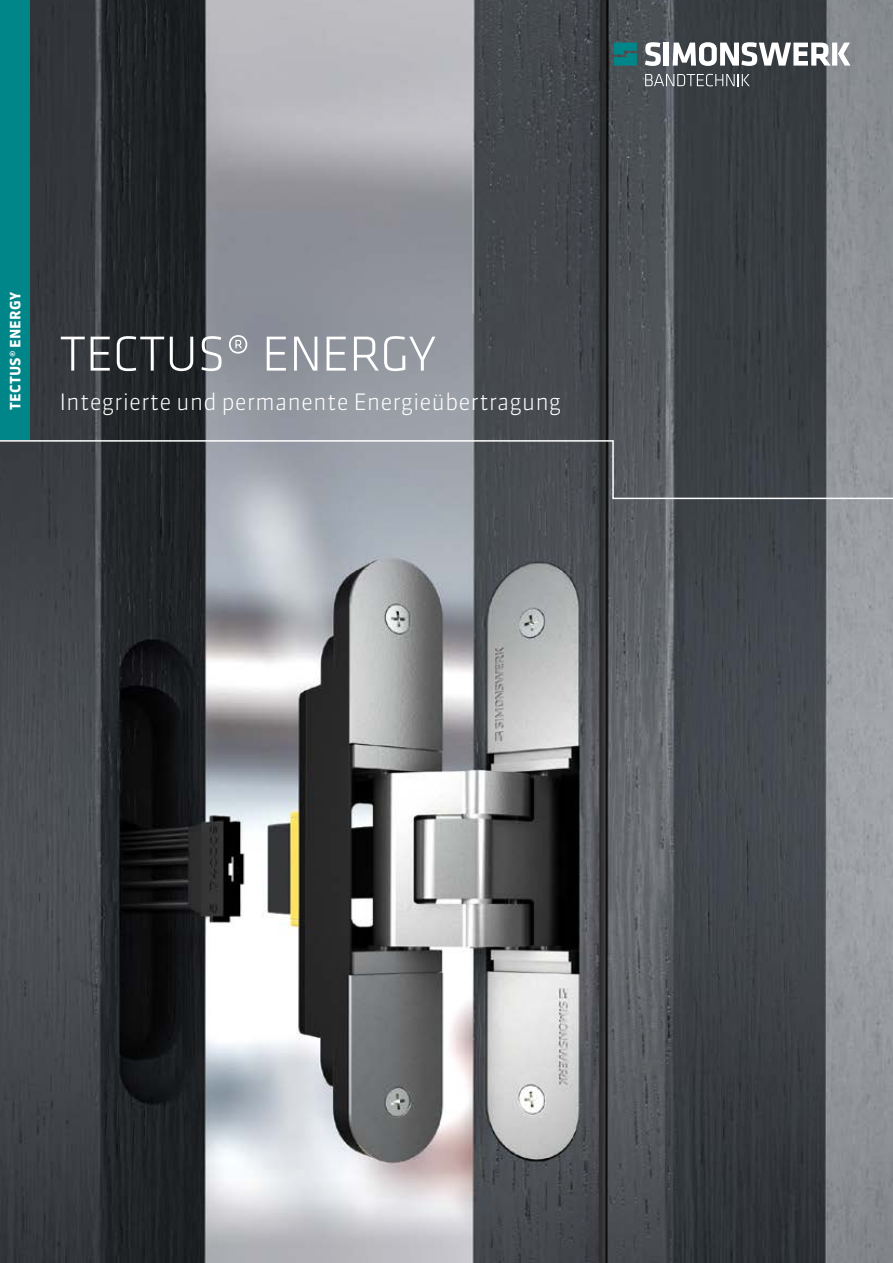
<style>
.page{position:relative;width:893px;height:1263px;background:#fff}
.page>*{position:absolute;margin:0;border:0;box-sizing:border-box;transform-origin:0 0}
.t1{font:300 51px "Klavika Basic";color:#fff}
.t2{font:300 22.5px "Simonswerk Sanuk";color:#fff}
.t3{font:700 14.25px "Simonswerk Sanuk";letter-spacing:.01em;color:#fff}
</style>
<div class="page">
<img style="left:0;top:0;width:893px;height:1263px">
<div style="left:0;top:0;width:30px;height:440px;background:#008688"></div>
<svg style="left:613px;top:43px;width:24px;height:23px"></svg>
<svg style="left:645px;top:43px;width:16px;height:23px"></svg>
<div style="left:664px;top:43px;width:5px;height:23px;background:#fff"></div>
<svg style="left:673px;top:43px;width:177px;height:23px"></svg>
<svg style="left:645px;top:74px;width:105px;height:12px"></svg>
<svg style="left:0;top:439px;width:893px;height:61px;background:#65696f"></svg>
<p class="t3" style="left:6px;top:410px;width:120px;rotate:-90deg">TECTUS® ENERGY</p>
<h1 class="t1" style="left:60px;top:323px;width:378px">TECTUS® ENERGY</h1>
<p class="t2" style="left:60px;top:388px;width:503px">Integrierte und permanente Energieübertragung</p>
</div>
